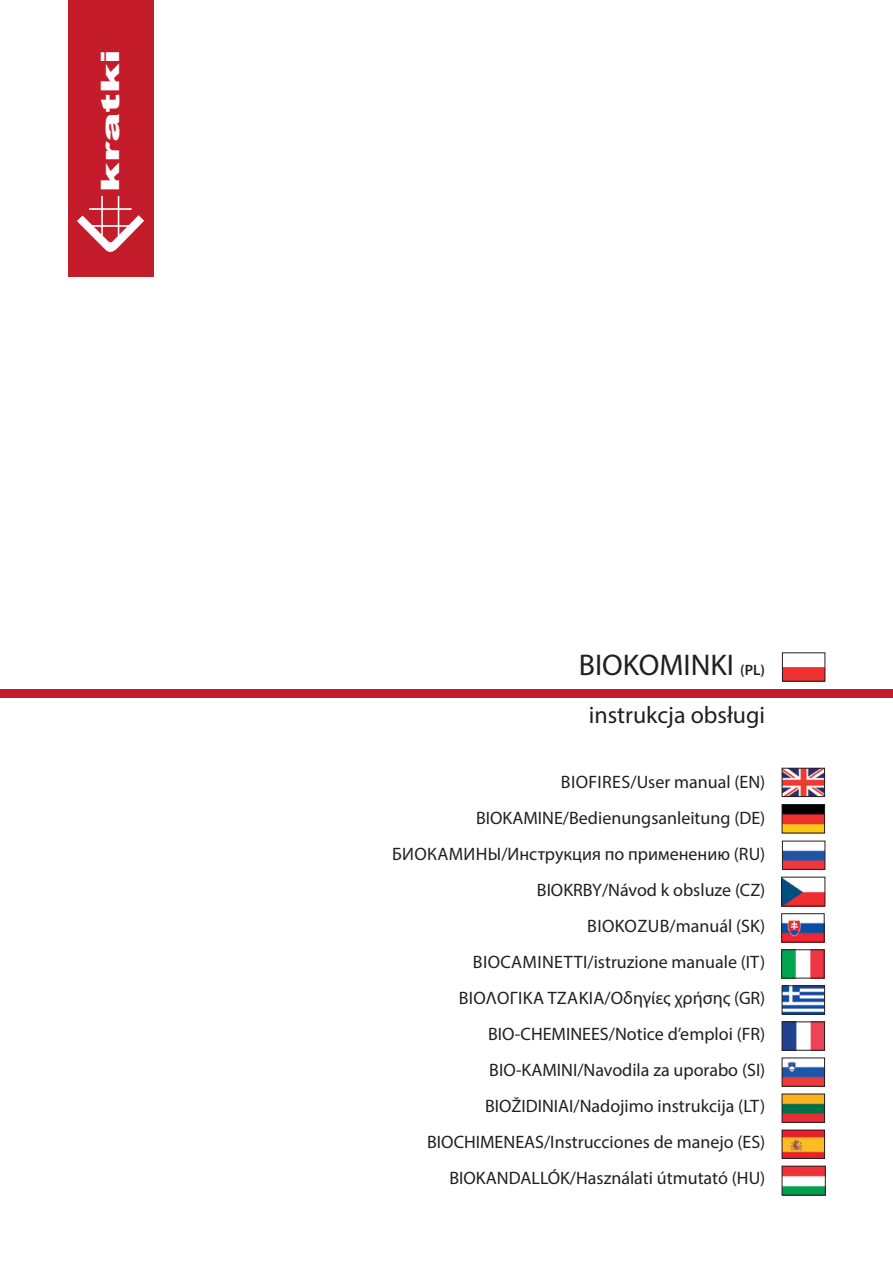
<style>
.page{position:relative;width:893px;height:1263px;background:#fff}
.page>*{position:absolute;margin:0;border:0;box-sizing:border-box;transform-origin:0 0}
.t1{font:30px "Myriad Pro";color:#231f20}
.t2{font:900 25.2px "Arial";color:#fefcfd;scale:1.75 1}
.t3{font:24px "Myriad Pro";color:#231f20}
.t4{font:18px/36px "Myriad Pro";color:#231f20;text-align:right}
.s1{font-weight:600;font-size:15px}
</style>
<div class="page">
<img style="left:784px;top:667px;width:39px;height:12px">
<img style="left:784px;top:770px;width:39px;height:25px">
<div style="left:782px;top:768px;width:43px;height:29px;border:1px solid #231f20"></div>
<img style="left:784px;top:850px;width:39px;height:18px">
<div style="left:782px;top:841px;width:43px;height:29px;border:1px solid #231f20"></div>
<img style="left:784px;top:806px;width:39px;height:25px">
<div style="left:782px;top:804px;width:43px;height:29px;border:1px solid #231f20"></div>
<img style="left:783px;top:920px;width:40px;height:20px">
<div style="left:781px;top:913px;width:44px;height:29px;border:1px solid #231f20"></div>
<img style="left:784px;top:987px;width:39px;height:25px">
<div style="left:782px;top:985px;width:43px;height:29px;border:1px solid #231f20"></div>
<img style="left:783px;top:879px;width:40px;height:25px">
<img style="left:783px;top:951px;width:40px;height:25px">
<div style="left:781px;top:949px;width:44px;height:29px;border:1px solid #231f20"></div>
<img style="left:784px;top:1061px;width:39px;height:24px">
<div style="left:782px;top:1057px;width:43px;height:30px;border:1px solid #231f20"></div>
<img style="left:784px;top:1023px;width:39px;height:25px">
<div style="left:782px;top:1021px;width:43px;height:29px;border:1px solid #231f20"></div>
<img style="left:784px;top:1096px;width:39px;height:25px">
<div style="left:782px;top:1094px;width:43px;height:29px;border:1px solid #231f20"></div>
<img style="left:784px;top:1132px;width:39px;height:25px">
<div style="left:782px;top:1130px;width:43px;height:29px;border:1px solid #231f20"></div>
<img style="left:784px;top:1168px;width:40px;height:25px">
<div style="left:0;top:689px;width:893px;height:8px;background:#c51c2b"></div>
<div style="left:68px;top:0;width:85px;height:277px;background:#c51c2b"></div>
<svg style="left:77px;top:196px;width:67px;height:56px"></svg>
<h2 class="t2" style="left:92px;top:192px;width:83px;rotate:-90deg">kratki</h2>
<h1 class="t1" style="left:579px;top:646px;width:188px">BIOKOMINKI <span class="s1">(PL)</span></h1>
<h3 class="t3" style="left:589px;top:700px;width:178px">instrukcja obsługi</h3>
<p class="t4" style="left:561px;top:763px;width:206px">Biofires/User manual (EN)</p>
<p class="t4" style="left:476px;top:799px;width:291px">BIOKAMINE/Bedienungsanleitung (DE)</p>
<p class="t4" style="left:392px;top:835px;width:375px">Биокамины/Инструкция по применению (RU)</p>
<p class="t4" style="left:537px;top:871px;width:230px">BIO KRBY/Návod k obsluze (CZ)</p>
<p class="t4" style="left:587px;top:907px;width:180px">Biokozub/manuál (SK)</p>
<p class="t4" style="left:473px;top:943px;width:41px">Biocam</p>
<p class="t4" style="left:427px;top:943px;width:340px">in etti/istruzione manuale (IT)<br>ΒΙΟΛΟΓΙΚΑ ΤΖΑΚΙΑ/Οδηγίες χρήσης (GR)<br>BIO-CHEMINEES/Notice d’emploi (FR)<br>BIO-KAMINI/Navodila za uporabo (SI)<br>BIOŽIDINIAI/Nadojimo instrukcija (LT)<br>BIOCHIMENEAS/I nstrucciones de manejo (ES)<br>BIOKANDALLÓK/Használati útmutató (HU)</p>
</div>
